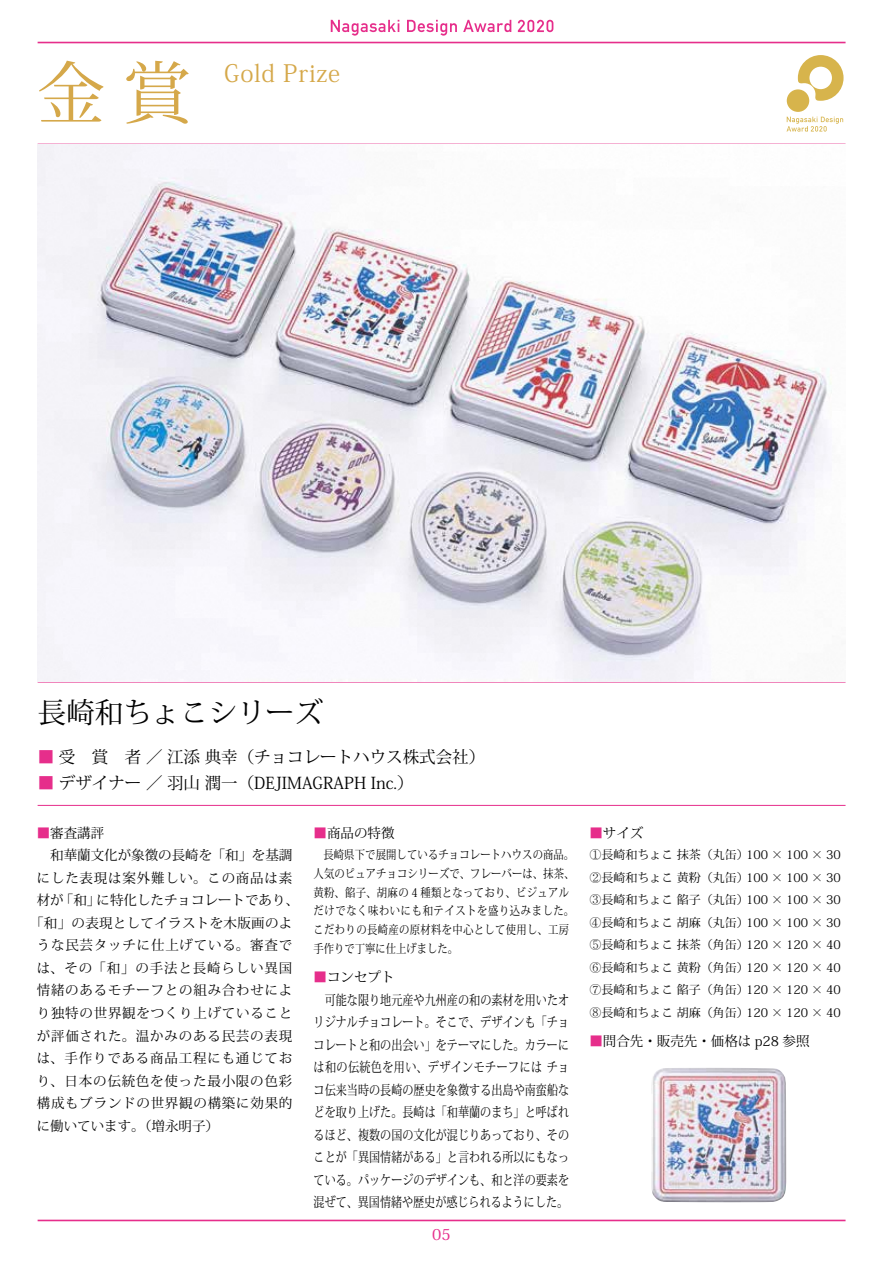
<style>
.page{position:relative;width:893px;height:1263px;background:#fff}
.page>*{position:absolute;margin:0;border:0;box-sizing:border-box;transform-origin:0 0}
.t1{font:67.5px "Koz Min Pro";color:#d5a84a}
.t2{font:28.5px "Koz Min Pr 6 N";color:#000}
.t3{font:24px "Koz Min Pro";letter-spacing:.03em;color:#d5a84a}
.t4{font:16.5px "Koz Min Pr 6 N";color:#000}
.t5{font:500 15px "Koz Min Pro";color:#e62e8b}
.t6{font:13.5px/22.5px "Koz Min Pr 6 N";letter-spacing:.005em;color:#000}
.t7{font:13.5px "Koz Min Pr 6 N";letter-spacing:.06em;color:#000}
.t8{font:13.5px "Koz Min Pr 6 N";letter-spacing:.055em;color:#000}
.t9{font:13.5px "Koz Min Pr 6 N";letter-spacing:.025em;color:#000}
.t10{font:12px/22.5px "Koz Min Pr 6 N";letter-spacing:.015em;color:#000;text-align:justify}
.t11{font:12px/18.8px "Koz Min Pr 6 N";letter-spacing:.035em;color:#000;scale:.86 1}
.s1{color:#e62e8b}
.s2{font-family:"Adobe Myungjo Std";font-weight:500}
</style>
<div class="page">
<hr style="left:38px;top:682px;width:807px;height:1px;background:#e62e8b">
<hr style="left:38px;top:144px;width:807px;height:1px;background:#e62e8b">
<hr style="left:38px;top:805px;width:807px;height:1px;background:#e62e8b">
<hr style="left:38px;top:1220px;width:807px;height:1px;background:#e62e8b">
<hr style="left:38px;top:42px;width:807px;height:1px;background:#e62e8b">
<div style="left:787px;top:89px;width:22px;height:23px;background:#d7b44c;border-radius:50%"></div>
<svg style="left:798px;top:55px;width:45px;height:46px"></svg>
<svg style="left:786px;top:117px;width:57px;height:15px"></svg>
<svg style="left:331px;top:20px;width:68px;height:16px"></svg>
<svg style="left:407px;top:20px;width:50px;height:16px"></svg>
<svg style="left:463px;top:20px;width:48px;height:12px"></svg>
<svg style="left:518px;top:20px;width:35px;height:12px"></svg>
<img style="left:38px;top:145px;width:794px;height:537px">
<img style="left:651px;top:1068px;width:135px;height:134px">
<h1 class="t1" style="left:37px;top:46px;width:155px">金 賞</h1>
<h3 class="t3" style="left:224px;top:56px;width:117px">Gold Prize</h3>
<h2 class="t2" style="left:38px;top:696px;width:287px">長崎和ちょこシリーズ</h2>
<p class="t4" style="left:38px;top:748px;width:449px"><span class="s1">■</span> 受　賞　者 ／ 江添 典幸（チョコレートハウス株式会社）</p>
<p class="t4" style="left:38px;top:773px;width:377px"><span class="s1">■</span> デザイナー ／ 羽山 潤一（DEJIMAGRAPH Inc.）</p>
<p class="t6" style="left:37px;top:822px;width:69px"><span class="s1">■</span>審査講評</p>
<p class="t6" style="left:37px;top:844px;width:257px">　和華蘭文化が象徴の長崎を「和」を基調</p>
<p class="t7" style="left:37px;top:870px;width:257px">にした表現は案外難しい。この商品は素</p>
<p class="t6" style="left:37px;top:889px;width:264px">材が「和」に特化したチョコレートであり、</p>
<p class="t9" style="left:30px;top:915px;width:264px">「和」の表現としてイラストを木版画のよ</p>
<p class="t7" style="left:37px;top:938px;width:257px">うな民芸タッチに仕上げている。審査で</p>
<p class="t7" style="left:37px;top:960px;width:257px">は、その「和」の手法と長崎らしい異国</p>
<p class="t8" style="left:37px;top:983px;width:257px">情緒のあるモチーフとの組み合わせによ</p>
<p class="t8" style="left:37px;top:1005px;width:257px">り独特の世界観をつくり上げていること</p>
<p class="t7" style="left:37px;top:1028px;width:257px">が評価された。温かみのある民芸の表現</p>
<p class="t7" style="left:37px;top:1050px;width:257px">は、手作りである商品工程にも通じてお</p>
<p class="t7" style="left:37px;top:1073px;width:257px">り、日本の伝統色を使った最小限の色彩</p>
<p class="t8" style="left:37px;top:1095px;width:257px">構成もブランドの世界観の構築に効果的</p>
<p class="t6" style="left:37px;top:1114px;width:184px">に働いています。（増永明子）</p>
<p class="t6" style="left:314px;top:822px;width:82px"><span class="s1">■</span>商品の特徴</p>
<p class="t11" style="left:314px;top:845px;width:305px;text-indent:10px">長崎県下で展開しているチョコレートハウスの商品。人気のピュアチョコシリーズで、フレーバーは、抹茶、黄粉、餡子、胡麻の 4 種類となっており、ビジュアルだけでなく味わいにも和テイストを盛り込みました。こだわりの長崎産の原材料を中心として使用し、工房手作りで丁寧に仕上げました。</p>
<p class="t6" style="left:314px;top:966px;width:257px"><span class="s1">■</span>コンセプト<br>　可能な限り地元産や九州産の和の素材を用いたオリジナルチョコレート。そこで、デザインも「チョコレートと和の出会い」をテーマにした。カラーには和の伝統色を用い、デザインモチーフには チョコ伝来当時の長崎の歴史を象徴する出島や南蛮船などを取り上げた。長崎は「和華蘭のまち」と呼ばれるほど、複数の国の文化が混じりあっており、そのことが「異国情緒がある」と言われる所以にもなっている。パッケージのデザインも、和と洋の要素を混ぜて、異国情緒や歴史が感じられるようにした。</p>
<p class="t5" style="left:432px;top:1224px;width:20px">05</p>
<p class="t6" style="left:589px;top:822px;width:55px"><span class="s1">■</span>サイズ</p>
<p class="t10" style="left:589px;top:844px;width:265px"><span class="s2">①</span>長崎和ちょこ 抹茶（丸缶）100 × 100 × 30　<span class="s2">②</span>長崎和ちょこ 黄粉（丸缶）100 × 100 × 30　<span class="s2">③</span>長崎和ちょこ 餡子（丸缶）100 × 100 × 30　<span class="s2">④</span>長崎和ちょこ 胡麻（丸缶）100 × 100 × 30　<span class="s2">⑤</span>長崎和ちょこ 抹茶（角缶）120 × 120 × 40　<span class="s2">⑥</span>長崎和ちょこ 黄粉（角缶）120 × 120 × 40　<span class="s2">⑦</span>長崎和ちょこ 餡子（角缶）120 × 120 × 40　<span class="s2">⑧</span>長崎和ちょこ 胡麻（角缶）120 × 120 × 40</p>
<p class="t6" style="left:589px;top:1030px;width:222px"><span class="s1">■</span>問合先・販売先・価格は p28 参照</p>
</div>
